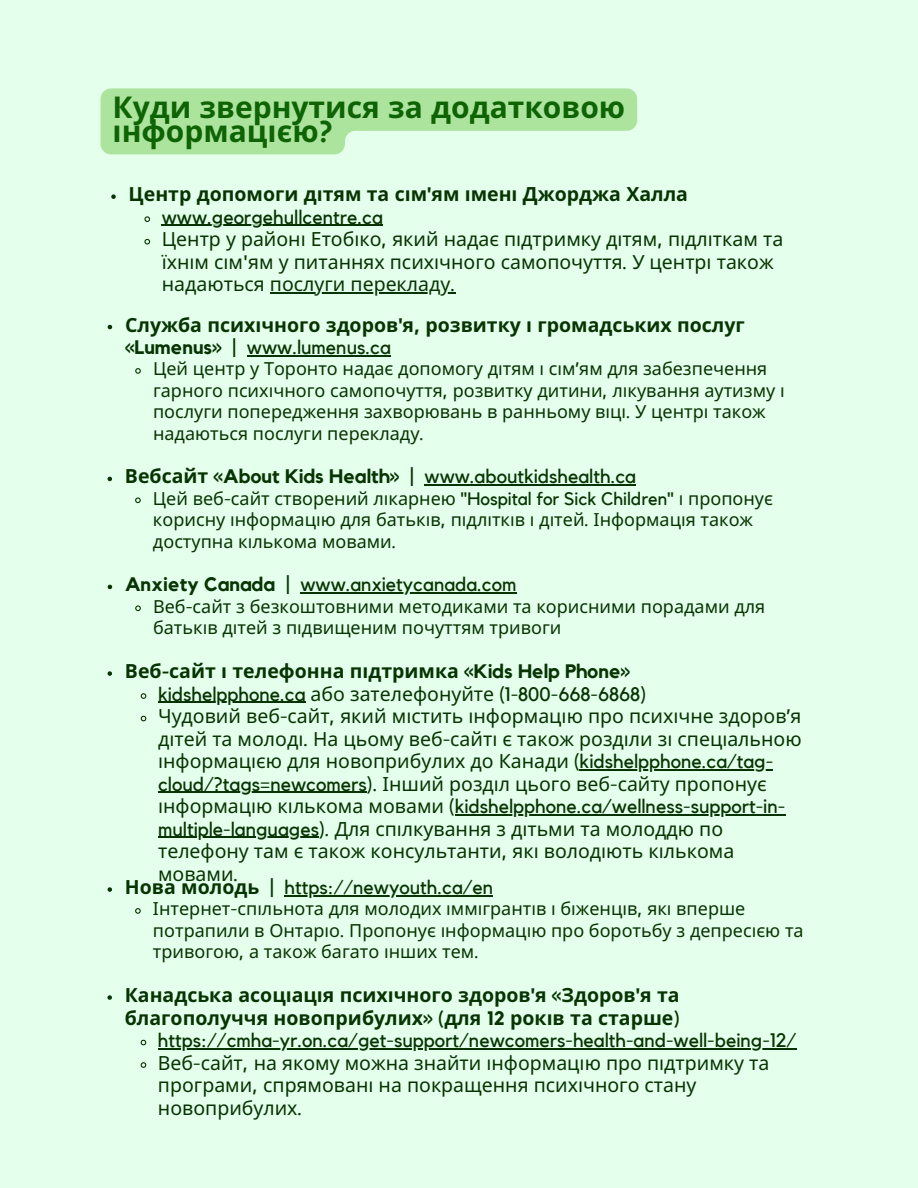
<style>
.page{position:relative;width:918px;height:1188px;background:#e4ffec}
.page>*{position:absolute;margin:0;border:0;box-sizing:border-box;transform-origin:0 0}
.t1{font:700 30px/23.7px "Noto Sans";color:#0e6404}
.t2{font:19.5px/22.5px "Noto Sans";color:#073402}
.t3{font:19.5px/22.5px "Kollektif";color:#073402}
.t4{font:700 19.5px/22.5px "Noto Sans";color:#073402}
.t5{font:18px/21.3px "Noto Sans";color:#073402}
.s1{font-family:"Kollektif"}
.s2{font-family:"Noto Sans";font-weight:700}
.s3{font-weight:700}
.s4{font-family:"Noto Sans"}
</style>
<div class="page">
<svg style="left:101px;top:88px;width:536px;height:66px"></svg>
<svg style="left:111px;top:194px;width:5px;height:5px"></svg>
<svg style="left:144px;top:216px;width:7px;height:6px"></svg>
<hr style="left:162px;top:225px;width:221px;height:1px;background:#073402">
<svg style="left:144px;top:238px;width:7px;height:7px"></svg>
<hr style="left:270px;top:292px;width:185px;height:1px;background:#073402">
<svg style="left:108px;top:325px;width:4px;height:4px"></svg>
<hr style="left:247px;top:355px;width:144px;height:1px;background:#073402">
<svg style="left:135px;top:368px;width:6px;height:6px"></svg>
<svg style="left:108px;top:477px;width:4px;height:4px"></svg>
<hr style="left:425px;top:485px;width:211px;height:1px;background:#073402">
<svg style="left:135px;top:497px;width:6px;height:7px"></svg>
<svg style="left:108px;top:671px;width:4px;height:5px"></svg>
<svg style="left:140px;top:693px;width:7px;height:6px"></svg>
<hr style="left:158px;top:702px;width:148px;height:1px;background:#073402">
<svg style="left:140px;top:715px;width:7px;height:7px"></svg>
<hr style="left:580px;top:769px;width:193px;height:1px;background:#073402">
<hr style="left:158px;top:792px;width:209px;height:1px;background:#073402">
<hr style="left:455px;top:814px;width:330px;height:1px;background:#073402">
<hr style="left:158px;top:837px;width:161px;height:1px;background:#073402">
<svg style="left:108px;top:887px;width:4px;height:5px"></svg>
<hr style="left:285px;top:895px;width:208px;height:1px;background:#073402">
<svg style="left:135px;top:908px;width:6px;height:6px"></svg>
<svg style="left:108px;top:585px;width:4px;height:4px"></svg>
<hr style="left:300px;top:593px;width:217px;height:1px;background:#073402">
<svg style="left:135px;top:605px;width:6px;height:7px"></svg>
<svg style="left:107px;top:995px;width:5px;height:5px"></svg>
<svg style="left:140px;top:1039px;width:7px;height:7px"></svg>
<hr style="left:158px;top:1048px;width:638px;height:1px;background:#073402">
<svg style="left:140px;top:1062px;width:7px;height:6px"></svg>
<h1 class="t1" style="left:113px;top:95px;width:514px">Куди звернутися за додатковою і нформацією<span class="s1">?</span></h1>
<p class="t4" style="left:129px;top:182px;width:561px">Центр допомоги дітям та сі м<span class="s1">'</span>ям і мені Джорджа Халла</p>
<p class="t3" style="left:162px;top:206px;width:223px">www.georgehullcentre.ca</p>
<p class="t2" style="left:162px;top:227px;width:623px">Центр у районі Етобі ко<span class="s1">,</span> який надає підтримку дітям<span class="s1">,</span> підліткам та їхні м сі м<span class="s1">'</span>ям у питаннях психічного самопочуття<span class="s1">.</span> У центрі також надаються послуги перекладу<span class="s1">.</span></p>
<p class="t4" style="left:125px;top:313px;width:621px">Служба психі чного здоров<span class="s1">'</span>я<span class="s1">,</span> розвитку і громадських послуг <span class="s1">«Lumenus» |</span></p>
<p class="t3" style="left:247px;top:337px;width:145px">www.lumenus.ca</p>
<p class="t5" style="left:153px;top:358px;width:616px">Цей центр у Торонто надає допомогу дітям і сі м<span class="s1">’</span>ям для забезпечення</p>
<p class="t5" style="left:153px;top:379px;width:630px">гарного психі чного самопочуття<span class="s1">,</span> розвитку дитини<span class="s1">,</span> лі кування аутизму і послуги попередження захворювань в ранньому ві ці<span class="s1">.</span> У центрі також надаються послуги перекладу<span class="s1">.</span></p>
<p class="t3" style="left:125px;top:466px;width:513px"><span class="s2">Вебсайт</span> <span class="s3">«About Kids Health» |</span> www.aboutkidshealth.ca</p>
<p class="t5" style="left:153px;top:487px;width:622px">Цей веб<span class="s1">-</span>сайт створений лі карнею <span class="s1">"Hospital for Sick Children"</span> і пропонує корисну і нформаці ю для батькі в<span class="s1">,</span> підліткі в і дітей<span class="s1">.</span> Інформація також доступна кількома мовами<span class="s1">.</span></p>
<p class="t3" style="left:125px;top:574px;width:393px"><span class="s3">Anxiety Canada |</span> www.anxietycanada.com</p>
<p class="t5" style="left:153px;top:595px;width:614px">Веб<span class="s1">-</span>сайт з безкоштовними методиками та корисними порадами для батькі в дітей з підвищеним почуттям тривоги</p>
<p class="t4" style="left:125px;top:659px;width:507px">Веб<span class="s1">-</span>сайт і телефонна підтримка <span class="s1">«Kids Help Phone»</span></p>
<p class="t2" style="left:158px;top:682px;width:645px"><span class="s1">kidshelpphone.ca</span> або зателефонуйте <span class="s1">(1-800-668-6868)<br></span>Чудовий веб<span class="s1">-</span>сайт<span class="s1">,</span> який мі стить і нформаці ю про психі чне здоров<span class="s1">’</span>я</p>
<p class="t2" style="left:158px;top:727px;width:645px">дітей та молоді<span class="s1">.</span> На цьому веб<span class="s1">-</span>сайті є також розділи зі спеціальною і нформаці єю для новоприбулих до Канади <span class="s1">(kidshelpphone.ca/tag-</span></p>
<p class="t3" style="left:158px;top:773px;width:629px">cloud/?tags=newcomers). <span class="s4">Інший розділ цього веб</span>-<span class="s4">сайту пропонує<br>і нформаці ю кількома мовами</span> (kidshelpphone.ca/wellness-support-in-</p>
<p class="t2" style="left:158px;top:817px;width:578px"><span class="s1">multiple-languages).</span> Для спілкування з дітьми та молоддю по телефону там є також консультанти<span class="s1">,</span> які володі ють кількома мовами<span class="s1">.</span></p>
<p class="t3" style="left:125px;top:877px;width:370px"><span class="s2">Нова молодь</span> <span class="s3">|</span> https://newyouth.ca/en</p>
<p class="t5" style="left:153px;top:898px;width:652px">Інтернет<span class="s1">-</span>спільнота для молодих і ммі гранті в і біженці в<span class="s1">,</span> які вперше потрапили в Онтаріо<span class="s1">.</span> Пропонує і нформаці ю про боротьбу з депресією та тривогою<span class="s1">,</span> а також багато і нших тем<span class="s1">.</span></p>
<p class="t4" style="left:125px;top:983px;width:556px">Канадська асоціація психі чного здоров<span class="s1">'</span>я <span class="s1">«</span>Здоров<span class="s1">'</span>я та благополуччя новоприбулих<span class="s1">» (</span>для <span class="s1">12</span> рокі в та старше<span class="s1">)</span></p>
<p class="t3" style="left:158px;top:1030px;width:640px">https://cmha-yr.on.ca/get-support/newcomers-health-and-well-being-12/</p>
<p class="t2" style="left:158px;top:1051px;width:613px">Веб<span class="s1">-</span>сайт<span class="s1">,</span> на якому можна знайти і нформаці ю про підтримку та програми<span class="s1">,</span> спрямовані на покращення психічного стану новоприбулих<span class="s1">.</span></p>
</div>
